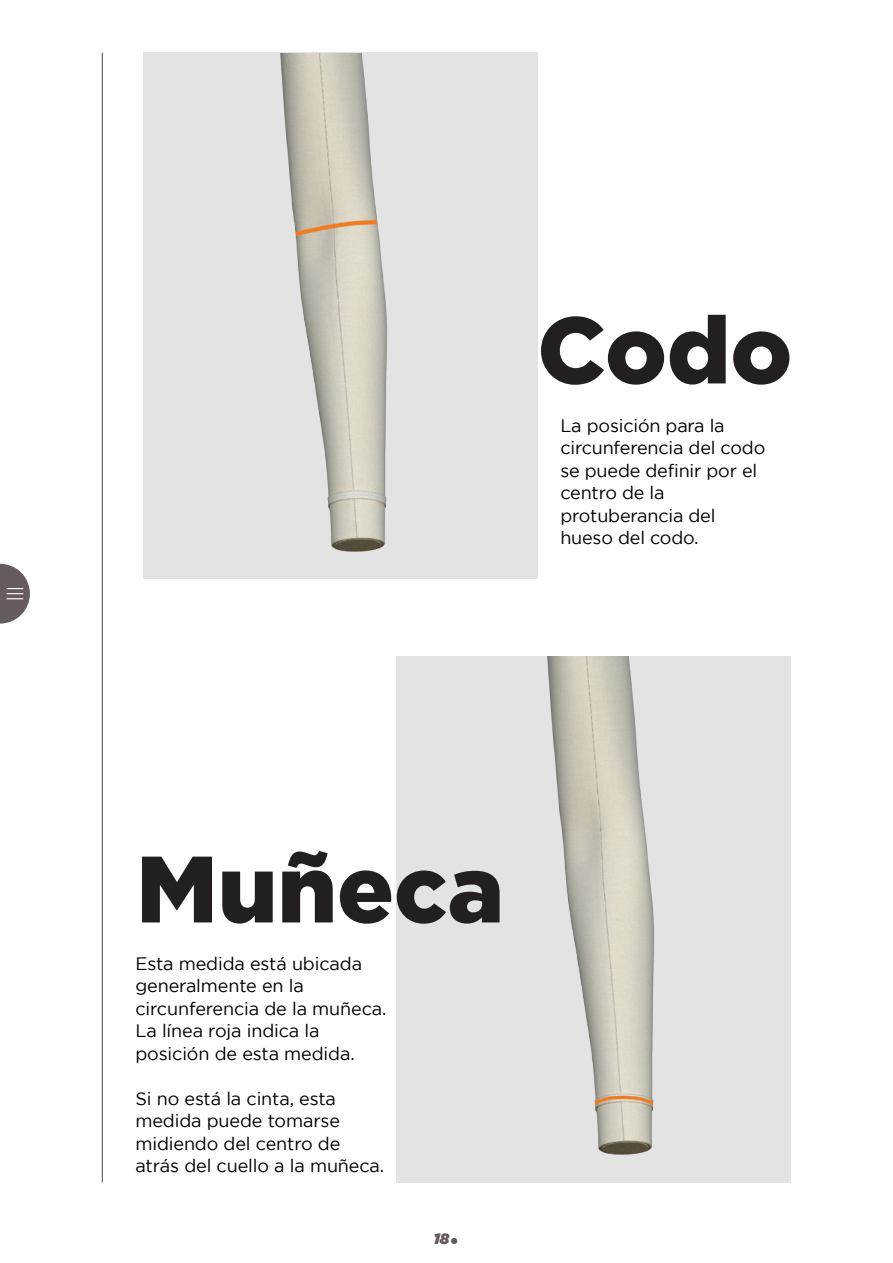
<style>
.page{position:relative;width:893px;height:1263px;background:#fff}
.page>*{position:absolute;margin:0;border:0;box-sizing:border-box;transform-origin:0 0}
.t1{font:900 94.05px "Gotham";color:#231f20}
.t2{font:18px/22.5px "Gotham";letter-spacing:-.005em;color:#000}
.t3{font:italic 900 15px "Gotham";color:#655c5b}
.s1{font-family:"Futura";font-weight:700;font-style:normal;font-size:30px}
</style>
<div class="page">
<div style="left:143px;top:53px;width:394px;height:526px;background:#e3e3e3"></div>
<hr style="left:102px;top:53px;width:1px;height:1129px;background:#655c5b">
<img style="left:280px;top:53px;width:107px;height:499px">
<div style="left:397px;top:656px;width:394px;height:526px;background:#e3e3e3"></div>
<img style="left:547px;top:656px;width:107px;height:499px">
<svg style="left:0;top:564px;width:30px;height:60px"></svg>
<h1 class="t1" style="left:537px;top:296px;width:256px">Codo</h1>
<p class="t2" style="left:560px;top:414px;width:206px">La posición para la circunferencia del codo se puede definir por el centro de la protuberancia del hueso del codo.</p>
<h1 class="t1" style="left:136px;top:835px;width:369px">Muñeca</h1>
<p class="t2" style="left:135px;top:952px;width:253px">Esta medida está ubicada generalmente en la circunferencia de la muñeca.<br>La línea roja indica la posición de esta medida.</p>
<p class="t2" style="left:135px;top:1087px;width:250px">Si no está la cinta, esta medida puede tomarse midiendo del centro de atrás del cuello a la muñeca.</p>
<p class="t3" style="left:434px;top:1229px;width:27px">18<span class="s1">.</span></p>
</div>
